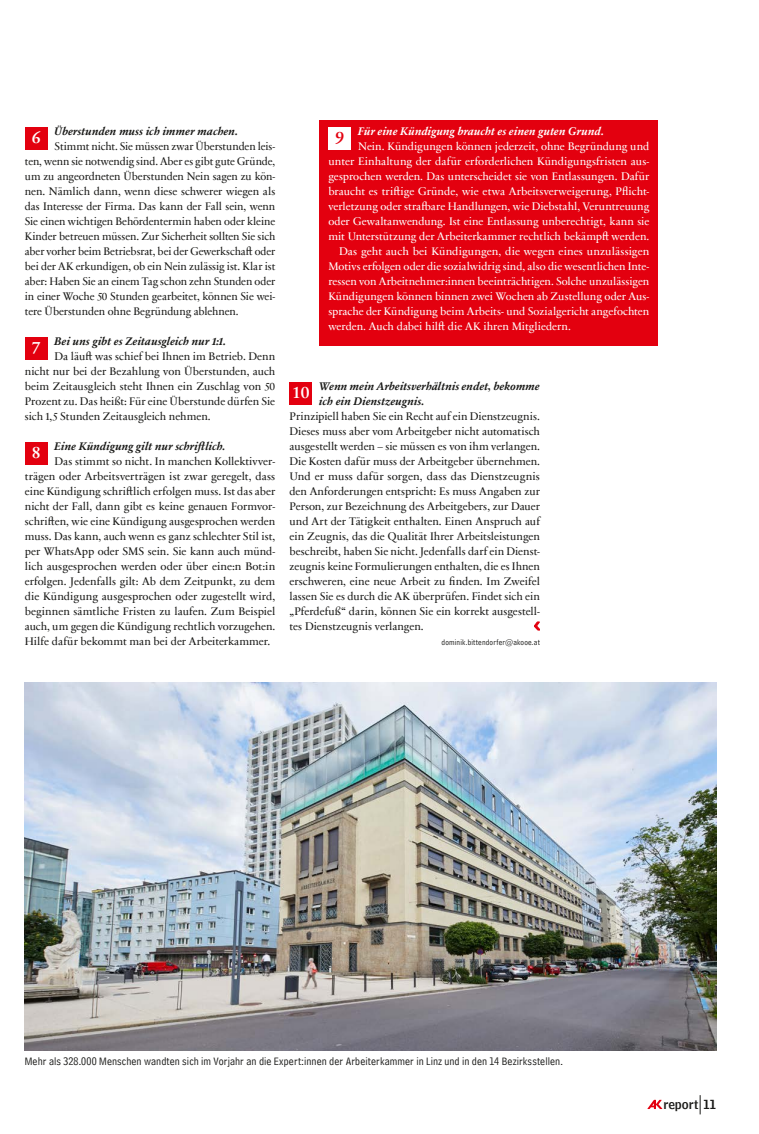
<style>
.page{position:relative;width:759px;height:1134px;background:#fff}
.page>*{position:absolute;margin:0;border:0;box-sizing:border-box;transform-origin:0 0}
.FAQ-S10-11_Ziffer_im_Kasten{font:600 17.5px "Sabon Next Com";color:#fff}
.FAQ-S10-11_Ziffer_im_Kasten-2{font:600 17.5px "Sabon Next Com";color:#e3000f}
.t1{font:12.5px "Bell Centennial Std Name Num";color:#1a1a18}
._0_-_GS_ohne_Einzug_P{font:11.25px/15px "Sabon Next Com";letter-spacing:-.005em;color:#1a1a18;text-align:justify}
._0_-_GS_ohne_Einzug_P-2{font:11.25px/15px "Sabon Next Com";letter-spacing:-.005em;color:#fff;text-align:justify}
._0_-_Grundschrift_P{font:11.25px/15px "Sabon Next Com";color:#fff;text-align:justify}
.FAQ-S10-11_Frage_s10-11_P{font:italic 700 11.25px/15px "Sabon Next Com";letter-spacing:.005em;color:#1a1a18}
.t2{font:11.25px "Bell Centennial Std Address";letter-spacing:.01em;color:#1a1a18}
.FAQ-S10-11_Frage_s10-11_P-2{font:italic 700 11.25px "Sabon Next Com";letter-spacing:.005em;color:#fff}
._5_-_Autor_P{font:8.12px "Bell Centennial Std Address";letter-spacing:.02em;color:#1a1a18}
</style>
<div class="page">
<div style="left:25px;top:127px;width:22px;height:23px;background:#e3000f"></div>
<div style="left:25px;top:337px;width:22px;height:23px;background:#e3000f"></div>
<div style="left:25px;top:442px;width:22px;height:23px;background:#e3000f"></div>
<div style="left:289px;top:382px;width:23px;height:23px;background:#e3000f"></div>
<svg style="left:534px;top:622px;width:5px;height:8px"></svg>
<div style="left:319px;top:120px;width:339px;height:225px;background:#e3000f"></div>
<div style="left:328px;top:127px;width:23px;height:23px;background:#fff"></div>
<img style="left:25px;top:682px;width:691px;height:368px">
<svg style="left:699px;top:1095px;width:1px;height:19px"></svg>
<svg style="left:647px;top:1100px;width:15px;height:9px"></svg>
<p class="FAQ-S10-11_Frage_s10-11_P" style="left:55px;top:123px;width:185px">Überstunden muss ich immer machen.</p>
<p class="_0_-_GS_ohne_Einzug_P" style="left:25px;top:138px;width:252px;text-indent:30px">Stimmt nicht. Sie müssen zwar Überstunden leis&shy;ten, wenn sie notwendig sind. Aber es gibt gute Gründe, um zu angeordneten Überstunden Nein sagen zu kön&shy;nen. Nämlich dann, wenn diese schwerer wiegen als das Interesse der Firma. Das kann der Fall sein, wenn Sie einen wichtigen Behördentermin haben oder kleine Kinder betreuen müssen. Zur Sicherheit sollten Sie sich aber vorher beim Betriebsrat, bei der Gewerkschaft oder bei der AK erkundigen, ob ein Nein zulässig ist. Klar ist aber: Haben Sie an einem Tag schon zehn Stunden oder in einer Woche 50 Stunden gearbeitet, können Sie wei&shy;tere Überstunden ohne Begründung ablehnen.</p>
<h3 class="FAQ-S10-11_Ziffer_im_Kasten" style="left:32px;top:334px;width:10px">7</h3>
<h3 class="FAQ-S10-11_Ziffer_im_Kasten" style="left:32px;top:124px;width:10px">6</h3>
<p class="FAQ-S10-11_Frage_s10-11_P" style="left:55px;top:333px;width:173px">Bei uns gibt es Zeitausgleich nur 1:1.</p>
<p class="_0_-_GS_ohne_Einzug_P" style="left:25px;top:348px;width:252px;text-indent:30px">Da läuft was schief bei Ihnen im Betrieb. Denn nicht nur bei der Bezahlung von Überstunden, auch beim Zeitausgleich steht Ihnen ein Zuschlag von 50<br>Prozent zu. Das heißt: Für eine Überstunde dürfen Sie sich 1,5 Stunden Zeitausgleich nehmen.</p>
<h3 class="FAQ-S10-11_Ziffer_im_Kasten" style="left:32px;top:439px;width:10px">8</h3>
<p class="FAQ-S10-11_Frage_s10-11_P" style="left:55px;top:438px;width:172px">Eine Kündigung gilt nur schriftlich.</p>
<p class="_0_-_GS_ohne_Einzug_P" style="left:25px;top:453px;width:252px;text-indent:30px">Das stimmt so nicht. In manchen Kollektivver&shy;trägen oder Arbeitsverträgen ist zwar geregelt, dass eine Kündigung schriftlich erfolgen muss. Ist das aber nicht der Fall, dann gibt es keine genauen Formvor&shy;schriften, wie eine Kündigung ausgesprochen werden muss. Das kann, auch wenn es ganz schlechter Stil ist, per WhatsApp oder SMS sein. Sie kann auch münd&shy;lich ausgesprochen werden oder über eine:n Bot:in erfolgen. Jedenfalls gilt: Ab dem Zeitpunkt, zu dem die Kündigung ausgesprochen oder zugestellt wird, beginnen sämtliche Fristen zu laufen. Zum Beispiel auch, um gegen die Kündigung rechtlich vorzugehen.<br>Hilfe dafür bekommt man bei der Arbeiterkammer.</p>
<h3 class="FAQ-S10-11_Ziffer_im_Kasten-2" style="left:335px;top:124px;width:10px">9</h3>
<p class="FAQ-S10-11_Frage_s10-11_P-2" style="left:358px;top:122px;width:247px">Für eine Kündigung braucht es einen guten Grund.</p>
<p class="_0_-_GS_ohne_Einzug_P-2" style="left:328px;top:138px;width:322px;text-indent:30px">Nein. Kündigungen können jederzeit, ohne Begründung und unter Einhaltung der dafür erforderlichen Kündigungsfristen aus&shy;gesprochen werden. Das unterscheidet sie von Entlassungen. Dafür braucht es triftige Gründe, wie etwa Arbeitsverweigerung, Pflicht&shy;verletzung oder strafbare Handlungen, wie Diebstahl, Veruntreuung oder Gewaltanwendung. Ist eine Entlassung unberechtigt, kann sie mit Unterstützung der Arbeiterkammer rechtlich bekämpft werden.</p>
<p class="_0_-_Grundschrift_P" style="left:328px;top:243px;width:322px;text-indent:11px">Das geht auch bei Kündigungen, die wegen eines unzulässigen Motivs erfolgen oder die sozialwidrig sind, also die wesentlichen Inte&shy;ressen von Arbeitnehmer:innen beeinträchtigen. Solche unzulässigen Kündigungen können binnen zwei Wochen ab Zustellung oder Aus&shy;sprache der Kündigung beim Arbeits- und Sozialgericht angefochten werden. Auch dabei hilft die AK ihren Mitgliedern.</p>
<h3 class="FAQ-S10-11_Ziffer_im_Kasten" style="left:292px;top:379px;width:19px">10</h3>
<p class="FAQ-S10-11_Frage_s10-11_P" style="left:319px;top:378px;width:222px">Wenn mein Arbeitsverhältnis endet, bekomme ich ein Dienstzeugnis.</p>
<p class="_0_-_GS_ohne_Einzug_P" style="left:289px;top:408px;width:252px">Prinzipiell haben Sie ein Recht auf ein Dienstzeugnis.<br>Dieses muss aber vom Arbeitgeber nicht automatisch ausgestellt werden – sie müssen es von ihm verlangen.<br>Die Kosten dafür muss der Arbeitgeber übernehmen.<br>Und er muss dafür sorgen, dass das Dienstzeugnis den Anforderungen entspricht: Es muss Angaben zur Person, zur Bezeichnung des Arbeitgebers, zur Dauer und Art der Tätigkeit enthalten. Einen Anspruch auf ein Zeugnis, das die Qualität Ihrer Arbeitsleistungen beschreibt, haben Sie nicht. Jedenfalls darf ein Dienst&shy;zeugnis keine Formulierungen enthalten, die es Ihnen erschweren, eine neue Arbeit zu finden. Im Zweifel lassen Sie es durch die AK überprüfen. Findet sich ein „Pferdefuß“ darin, können Sie ein korrekt ausgestell&shy;tes Dienstzeugnis verlangen.</p>
<p class="_5_-_Autor_P" style="left:441px;top:638px;width:100px">dominik.bittendorfer@akooe.at</p>
<p class="t2" style="left:25px;top:1055px;width:539px">Mehr als 328.000 Menschen wandten sich im Vorjahr an die Expert:innen der Arbeiterkammer in Linz und in den 14 Bezirksstellen.</p>
<p class="t1" style="left:663px;top:1096px;width:55px">report 11</p>
</div>
